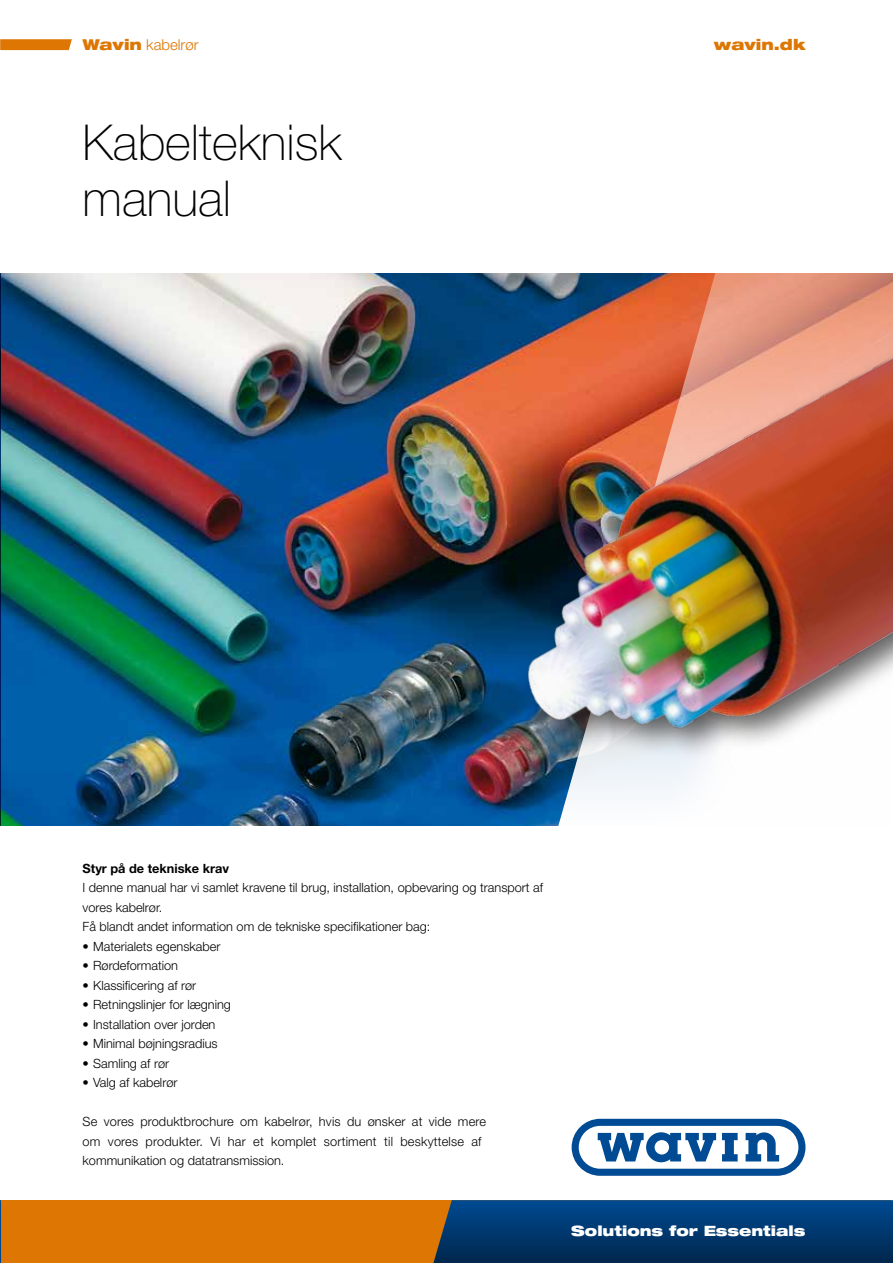
<style>
.page{position:relative;width:893px;height:1263px;background:#fff}
.page>*{position:absolute;margin:0;border:0;box-sizing:border-box;transform-origin:0 0}
.t1{font:100 49.5px/55.5px "Helvetica Neue";color:#000}
.t2{font:300 15px "Helvetica Neue";color:#dd7602}
.t3{font:900 expanded 15px "Helvetica Neue";color:#dd7602}
.t4{font:900 expanded 14.25px "Helvetica Neue";color:#fff}
.t5{font:300 12.75px/19.5px "Helvetica Neue";color:#000}
.t6{font:700 12.75px "Helvetica Neue";color:#000}
.s1{font-weight:900;font-stretch:expanded}
</style>
<div class="page">
<img style="left:1px;top:273px;width:307px;height:553px">
<div style="left:0;top:1200px;width:890px;height:63px;background:#dd7602"></div>
<svg style="left:0;top:39px;width:72px;height:11px"></svg>
<svg style="left:572px;top:1119px;width:233px;height:57px"></svg>
<svg style="left:433px;top:1200px;width:460px;height:63px;background:#05396c"></svg>
<svg style="left:0;top:1200px;width:1px;height:63px"></svg>
<hr style="left:0;top:273px;width:1px;height:553px;background:#004b93">
<img style="left:308px;top:273px;width:585px;height:553px">
<p class="t2" style="left:83px;top:36px;width:117px"><span class="s1">Wavin</span> kabelrør</p>
<h1 class="t1" style="left:83px;top:115px;width:260px">Kabelteknisk manual</h1>
<p class="t3" style="left:714px;top:35px;width:93px">wavin.dk</p>
<p class="t6" style="left:83px;top:860px;width:148px">Styr på de tekniske krav</p>
<p class="t5" style="left:83px;top:878px;width:462px">I denne manual har vi samlet kravene til brug, installation, opbevaring og transport af vores kabelrør.<br>Få blandt andet information om de tekniske specifikationer bag:</p>
<p class="t5" style="left:83px;top:936px;width:139px">• Materialets egenskaber</p>
<p class="t5" style="left:83px;top:956px;width:97px">• Rørdeformation</p>
<p class="t5" style="left:83px;top:975px;width:115px">• Klassificering af rør</p>
<p class="t5" style="left:83px;top:995px;width:150px">• Retningslinjer for lægning</p>
<p class="t5" style="left:83px;top:1014px;width:134px">• Installation over jorden</p>
<p class="t5" style="left:83px;top:1033px;width:137px">• Minimal bøjningsradius</p>
<p class="t5" style="left:83px;top:1053px;width:88px">• Samling af rør</p>
<p class="t5" style="left:83px;top:1072px;width:96px">• Valg af kabelrør</p>
<p class="t5" style="left:83px;top:1111px;width:405px">Se vores produktbrochure om kabelrør, hvis du ønsker at vide mere om vores produkter. Vi har et komplet sortiment til beskyttelse af kommunikation og datatransmission.</p>
<p class="t4" style="left:571px;top:1221px;width:236px">Solutions for Essentials</p>
</div>
